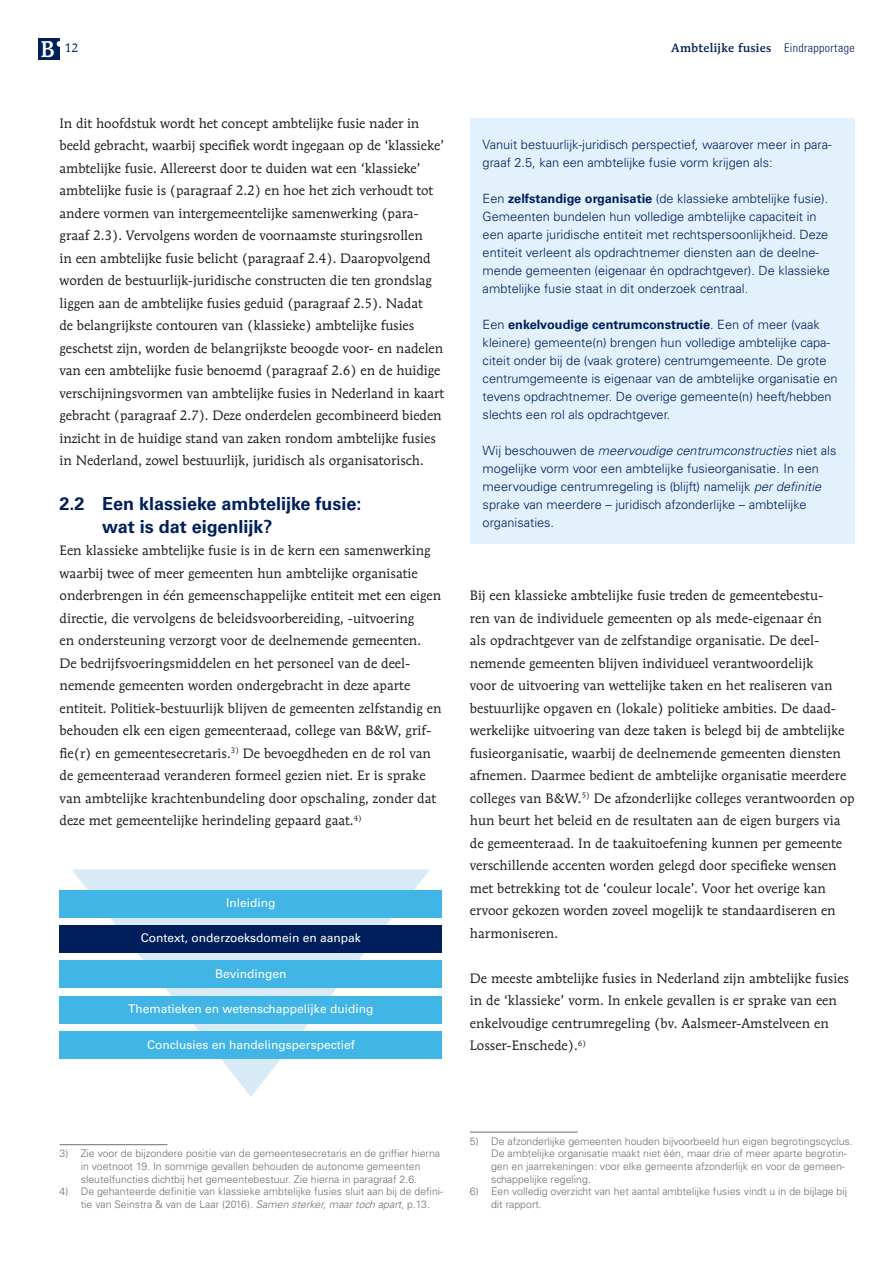
<style>
.page{position:relative;width:893px;height:1263px;background:#fff}
.page>*{position:absolute;margin:0;border:0;box-sizing:border-box;transform-origin:0 0}
.t1{font:700 18px/22.5px "Univers LT Std";color:#001f5b}
.t2{font:13.5px/22.5px "Mendoza Roman Std";color:#1d1d1b}
.t3{font:300 12.75px/18px "Univers LT Std";color:#001f5b}
.t4{font:12px "Univers LT Std";color:#fff}
.t5{font:500 12px "Mendoza Roman Std";letter-spacing:.03em;color:#001f5b}
.t6{font:12px "Mendoza Roman Std";color:#001f5b}
.t7{font:300 10.5px/12.6px "Univers LT Std";color:#706f6f}
.s1{font-weight:500;font-size:22.5px;color:#fff}
.s2{font-family:"Univers LT Std";font-weight:300;font-stretch:condensed}
.s3{font-weight:700}
.s4{font-style:italic}
</style>
<div class="page">
<div style="left:38px;top:38px;width:22px;height:22px;background:#001f5b"></div>
<svg style="left:57px;top:41px;width:3px;height:6px"></svg>
<svg style="left:72px;top:870px;width:358px;height:227px"></svg>
<div style="left:60px;top:1031px;width:382px;height:28px;background:#40b5e6"></div>
<div style="left:60px;top:996px;width:382px;height:28px;background:#40b5e6"></div>
<div style="left:60px;top:960px;width:382px;height:28px;background:#40b5e6"></div>
<div style="left:60px;top:925px;width:382px;height:28px;background:#001f5b"></div>
<div style="left:60px;top:889px;width:382px;height:28px;background:#40b5e6"></div>
<hr style="left:60px;top:1144px;width:108px;height:1px;background:#706f6f">
<div style="left:470px;top:118px;width:385px;height:426px;background:#e3f1fc"></div>
<hr style="left:470px;top:1132px;width:108px;height:1px;background:#706f6f">
<p class="t6" style="left:40px;top:41px;width:39px"><span class="s1">B</span> 12</p>
<p class="t5" style="left:671px;top:41px;width:185px">Ambtelijke fusies <span class="s2">Eindrapportage</span></p>
<p class="t2" style="left:60px;top:112px;width:386px">In dit hoofdstuk wordt het concept ambtelijke fusie nader in beeld gebracht, waarbij specifiek wordt ingegaan op de ‘klassieke’ ambtelijke fusie. Allereerst door te duiden wat een ‘klassieke’ ambtelijke fusie is (paragraaf 2.2) en hoe het zich verhoudt tot andere vormen van intergemeentelijke samenwerking (para&shy;graaf 2.3). Vervolgens worden de voornaamste sturingsrollen<br>in een ambtelijke fusie belicht (paragraaf 2.4). Daaropvolgend worden de bestuurlijk-juridische constructen die ten grondslag liggen aan de ambtelijke fusies geduid (paragraaf 2.5). Nadat<br>de belangrijkste contouren van (klassieke) ambtelijke fusies geschetst zijn, worden de belangrijkste beoogde voor- en nadelen van een ambtelijke fusie benoemd (paragraaf 2.6) en de huidige verschijningsvormen van ambtelijke fusies in Nederland in kaart gebracht (paragraaf 2.7). Deze onderdelen gecombineerd bieden inzicht in de huidige stand van zaken rondom ambtelijke fusies in Nederland, zowel bestuurlijk, juridisch als organisatorisch.</p>
<h1 class="t1" style="left:102px;top:493px;width:261px;text-indent:-43px">2.2 Een klassieke ambtelijke fusie: wat is dat eigenlijk?</h1>
<p class="t2" style="left:60px;top:539px;width:383px">Een klassieke ambtelijke fusie is in de kern een samenwerking waarbij twee of meer gemeenten hun ambtelijke organisatie onderbrengen in één gemeenschappelijke entiteit met een eigen directie, die vervolgens de beleidsvoorbereiding, -uitvoering<br>en ondersteuning verzorgt voor de deelnemende gemeenten.<br>De bedrijfsvoeringsmiddelen en het personeel van de deel&shy;nemende gemeenten worden ondergebracht in deze aparte entiteit. Politiek-bestuurlijk blijven de gemeenten zelfstandig en behouden elk een eigen gemeenteraad, college van B&amp;W, grif&shy;fie(r) en gemeentesecretaris.<sup>3)</sup> De bevoegdheden en de rol van de gemeenteraad veranderen formeel gezien niet. Er is sprake van ambtelijke krachtenbundeling door opschaling, zonder dat deze met gemeentelijke herindeling gepaard gaat.<sup>4)</sup></p>
<p class="t4" style="left:226px;top:896px;width:51px">Inleiding</p>
<p class="t4" style="left:141px;top:931px;width:221px">Context, onderzoeksdomein en aanpak</p>
<p class="t4" style="left:215px;top:966px;width:73px">Bevindingen</p>
<p class="t4" style="left:128px;top:1002px;width:247px">Thematieken en wetenschappelijke duiding</p>
<p class="t4" style="left:147px;top:1037px;width:209px">Conclusies en handelingsperspectief</p>
<p class="t3" style="left:483px;top:135px;width:350px">Vanuit bestuurlijk-juridisch perspectief, waarover meer in para&shy;graaf 2.5, kan een ambtelijke fusie vorm krijgen als:</p>
<p class="t3" style="left:483px;top:189px;width:349px">Een <span class="s3">zelfstandige organisatie</span> (de klassieke ambtelijke fusie).<br>Gemeenten bundelen hun volledige ambtelijke capaciteit in een aparte juridische entiteit met rechtspersoonlijkheid. Deze entiteit verleent als opdrachtnemer diensten aan de deelne&shy;mende gemeenten (eigenaar én opdrachtgever). De klassieke ambtelijke fusie staat in dit onderzoek centraal.</p>
<p class="t3" style="left:483px;top:315px;width:356px">Een <span class="s3">enkelvoudige centrumconstructie</span>. Een of meer (vaak kleinere) gemeente(n) brengen hun volledige ambtelijke capa&shy;citeit onder bij de (vaak grotere) centrumgemeente. De grote centrumgemeente is eigenaar van de ambtelijke organisatie en tevens opdrachtnemer. De overige gemeente(n) heeft/hebben slechts een rol als opdrachtgever.</p>
<p class="t3" style="left:483px;top:441px;width:355px">Wij beschouwen de <span class="s4">meervoudige centrumconstructies</span> niet als mogelijke vorm voor een ambtelijke fusieorganisatie. In een meervoudige centrumregeling is (blijft) namelijk <span class="s4">per definitie </span>sprake van meerdere – juridisch afzonderlijke – ambtelijke organisaties.</p>
<p class="t2" style="left:470px;top:584px;width:386px">Bij een klassieke ambtelijke fusie treden de gemeentebestu-<br>ren van de individuele gemeenten op als mede-eigenaar én<br>als opdrachtgever van de zelfstandige organisatie. De deel&shy;nemende gemeenten blijven individueel verantwoordelijk<br>voor de uitvoering van wettelijke taken en het realiseren van bestuurlijke opgaven en (lokale) politieke ambities. De daad&shy;werkelijke uitvoering van deze taken is belegd bij de ambtelijke fusieorganisatie, waarbij de deelnemende gemeenten diensten afnemen. Daarmee bedient de ambtelijke organisatie meerdere colleges van B&amp;W.<sup>5)</sup> De afzonderlijke colleges verantwoorden op hun beurt het beleid en de resultaten aan de eigen burgers via de gemeenteraad. In de taakuitoefening kunnen per gemeente verschillende accenten worden gelegd door specifieke wensen met betrekking tot de ‘couleur locale’. Voor het overige kan ervoor gekozen worden zoveel mogelijk te standaardiseren en harmoniseren.</p>
<p class="t2" style="left:470px;top:967px;width:381px">De meeste ambtelijke fusies in Nederland zijn ambtelijke fusies in de ‘klassieke’ vorm. In enkele gevallen is er sprake van een enkelvoudige centrumregeling (bv. Aalsmeer-Amstelveen en Losser-Enschede).<sup>6)</sup></p>
<p class="t7" style="left:60px;top:1147px;width:382px;text-align:center">3) Zie voor de bijzondere positie van de gemeentesecretaris en de griffier hierna in voetnoot 19. In sommige gevallen behouden de autonome gemeenten sleutelfuncties dichtbij het gemeentebestuur. Zie hierna in paragraaf 2.6.</p>
<p class="t7" style="left:81px;top:1185px;width:364px;text-indent:-21px">4) De gehanteerde definitie van klassieke ambtelijke fusies sluit aan bij de defini&shy;tie van Seinstra &amp; van de Laar (2016). <span class="s4">Samen sterker, maar toch apart</span>, p.13.</p>
<p class="t7" style="left:491px;top:1135px;width:363px;text-indent:-21px">5) De afzonderlijke gemeenten houden bijvoorbeeld hun eigen begrotingscyclus.<br>De ambtelijke organisatie maakt niet één, maar drie of meer aparte begrotin&shy;gen en jaarrekeningen: voor elke gemeente afzonderlijk en voor de gemeen&shy;schappelijke regeling.</p>
<p class="t7" style="left:491px;top:1185px;width:357px;text-indent:-21px">6) Een volledig overzicht van het aantal ambtelijke fusies vindt u in de bijlage bij dit rapport.</p>
</div>
